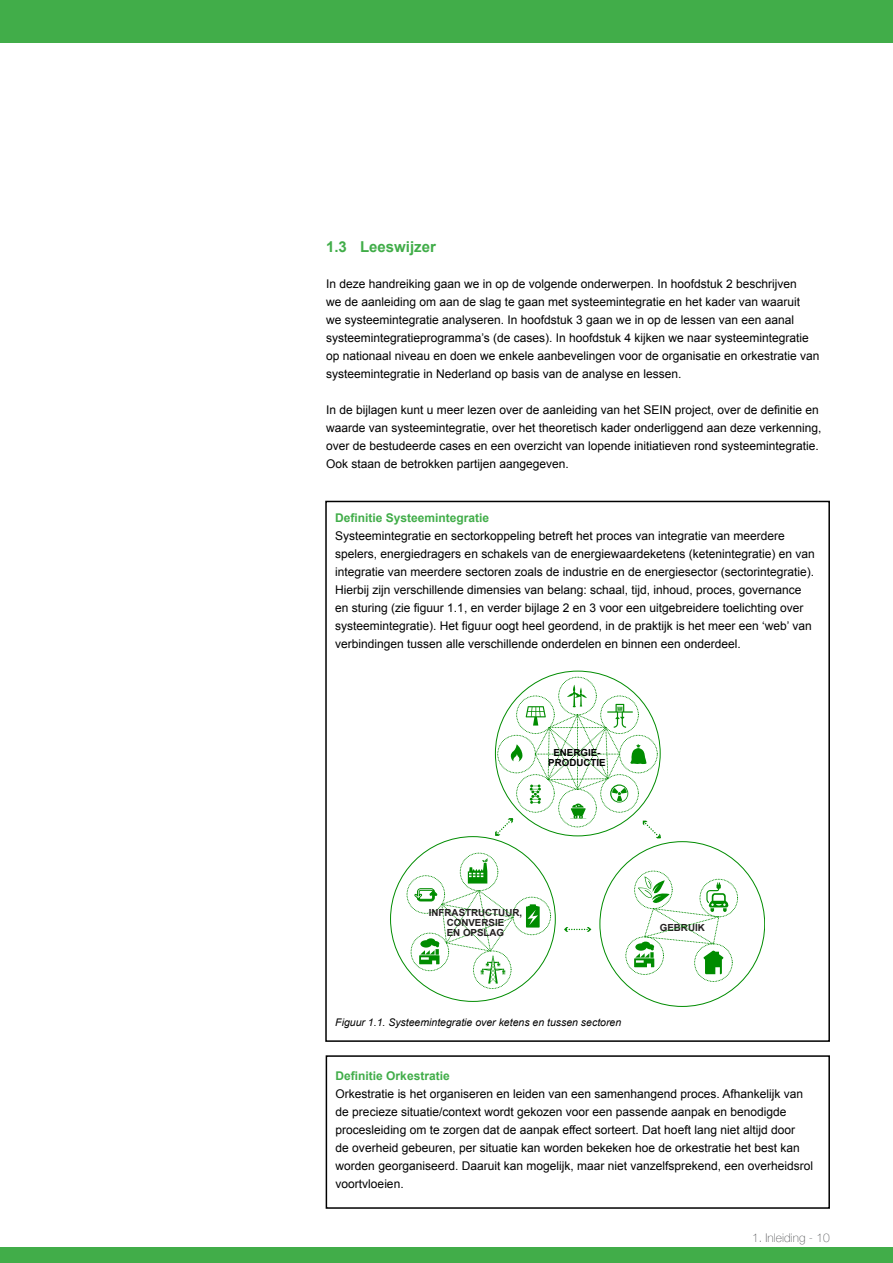
<style>
.page{position:relative;width:893px;height:1263px;background:#fff}
.page>*{position:absolute;margin:0;border:0;box-sizing:border-box;transform-origin:0 0}
.t1{font:700 15px "Arial";color:#41ad49}
.t2{font:12px/18px "Arial";color:#000}
.t3{font:700 12px "Arial";color:#41ad49}
.t4{font:100 12px "Helvetica Neue";color:#58595b}
.t5{font:italic 10.5px "Arial";color:#000}
.t6{font:700 9.75px/9.8px "Arial";color:#231f20;text-align:center}
.t7{font:700 9.75px/9.8px "Arial";color:#000;text-align:center}
</style>
<div class="page">
<div style="left:0;top:0;width:893px;height:43px;background:#41ad49"></div>
<div style="left:0;top:1247px;width:893px;height:16px;background:#41ad49"></div>
<div style="left:325px;top:501px;width:505px;height:541px;border:2px solid #000"></div>
<div style="left:473px;top:951px;width:38px;height:38px;border:1px dashed #008c00;border-radius:50%"></div>
<div style="left:513px;top:897px;width:38px;height:38px;border:1px dashed #008c00;border-radius:50%"></div>
<div style="left:411px;top:933px;width:38px;height:38px;border:1px dashed #008c00;border-radius:50%"></div>
<div style="left:460px;top:853px;width:38px;height:38px;border:1px dashed #008c00;border-radius:50%"></div>
<div style="left:407px;top:875px;width:38px;height:38px;border:1px dashed #008c00;border-radius:50%"></div>
<div style="left:558px;top:677px;width:38px;height:38px;border:1px dashed #008c00;border-radius:50%"></div>
<svg style="left:564px;top:927px;width:27px;height:5px"></svg>
<svg style="left:526px;top:904px;width:14px;height:23px"></svg>
<div style="left:626px;top:937px;width:38px;height:38px;border:1px dashed #008c00;border-radius:50%"></div>
<div style="left:694px;top:944px;width:38px;height:38px;border:1px dashed #008c00;border-radius:50%"></div>
<div style="left:634px;top:871px;width:38px;height:38px;border:1px dashed #008c00;border-radius:50%"></div>
<div style="left:700px;top:879px;width:38px;height:38px;border:1px dashed #008c00;border-radius:50%"></div>
<svg style="left:634px;top:876px;width:94px;height:98px"></svg>
<svg style="left:414px;top:858px;width:100px;height:125px"></svg>
<svg style="left:495px;top:684px;width:165px;height:154px"></svg>
<div style="left:326px;top:1055px;width:504px;height:154px;border:2px solid #000"></div>
<p class="t1" style="left:326px;top:237px;width:111px">1.3 Leeswijzer</p>
<p class="t2" style="left:326px;top:275px;width:495px">In deze handreiking gaan we in op de volgende onderwerpen. In hoofdstuk 2 beschrijven<br>we de aanleiding om aan de slag te gaan met systeemintegratie en het kader van waaruit<br>we systeemintegratie analyseren. In hoofdstuk 3 gaan we in op de lessen van een aanal systeemintegratieprogramma’s (de cases). In hoofdstuk 4 kijken we naar systeemintegratie op nationaal niveau en doen we enkele aanbevelingen voor de organisatie en orkestratie van systeemintegratie in Nederland op basis van de analyse en lessen.</p>
<p class="t2" style="left:326px;top:401px;width:497px">In de bijlagen kunt u meer lezen over de aanleiding van het SEIN project, over de definitie en waarde van systeemintegratie, over het theoretisch kader onderliggend aan deze verkenning, over de bestudeerde cases en een overzicht van lopende initiatieven rond systeemintegratie.<br>Ook staan de betrokken partijen aangegeven.</p>
<p class="t3" style="left:335px;top:510px;width:156px">Definitie Systeemintegratie</p>
<p class="t2" style="left:335px;top:527px;width:481px">Systeemintegratie en sectorkoppeling betreft het proces van integratie van meerdere spelers, energiedragers en schakels van de energiewaardeketens (ketenintegratie) en van integratie van meerdere sectoren zoals de industrie en de energiesector (sectorintegratie).<br>Hierbij zijn verschillende dimensies van belang: schaal, tijd, inhoud, proces, governance en sturing (zie figuur 1.1, en verder bijlage 2 en 3 voor een uitgebreidere toelichting over systeemintegratie). Het figuur oogt heel geordend, in de praktijk is het meer een ‘web’ van verbindingen tussen alle verschillende onderdelen en binnen een onderdeel.</p>
<p class="t7" style="left:548px;top:748px;width:59px">ENERGIE-<br>PRODUCTIE</p>
<p class="t6" style="left:429px;top:908px;width:95px">INFRASTRUCTUUR,<br>CONVERSIE<br>EN OPSLAG</p>
<p class="t5" style="left:335px;top:1016px;width:287px">Figuur 1.1. Systeemintegratie over ketens en tussen sectoren</p>
<p class="t6" style="left:660px;top:923px;width:47px">GEBRUIK</p>
<p class="t3" style="left:336px;top:1068px;width:116px">Definitie Orkestratie</p>
<p class="t2" style="left:336px;top:1085px;width:479px">Orkestratie is het organiseren en leiden van een samenhangend proces. Afhankelijk van de precieze situatie/context wordt gekozen voor een passende aanpak en benodigde procesleiding om te zorgen dat de aanpak effect sorteert. Dat hoeft lang niet altijd door<br>de overheid gebeuren, per situatie kan worden bekeken hoe de orkestratie het best kan worden georganiseerd. Daaruit kan mogelijk, maar niet vanzelfsprekend, een overheidsrol voortvloeien.</p>
<p class="t4" style="left:752px;top:1229px;width:79px">1. Inleiding - 10</p>
</div>
